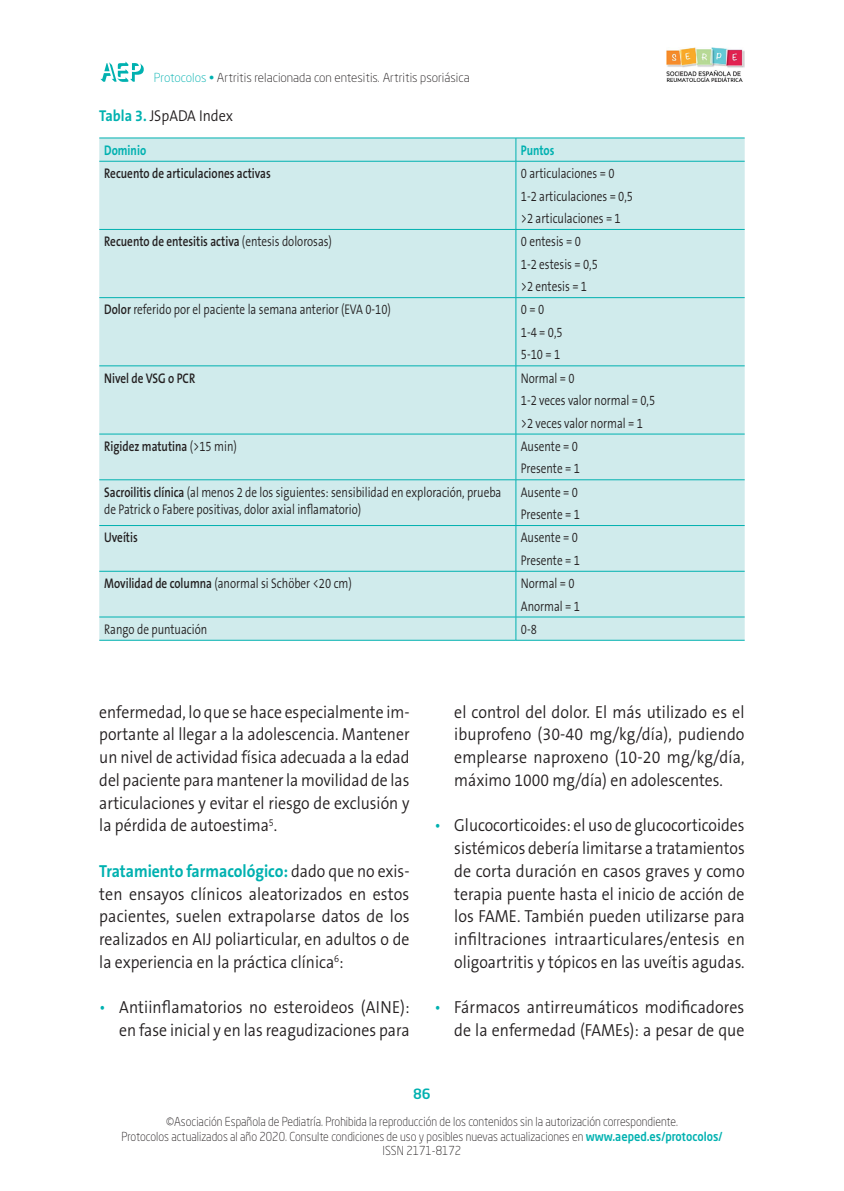
<style>
.page{position:relative;width:844px;height:1191px;background:#fff}
.page>*{position:absolute;margin:0;border:0;box-sizing:border-box;transform-origin:0 0}
._06_TEXTO_COMUN{font:300 17.5px/22.8px "The Sans B Plus W4";color:#231f20;text-align:justify;scale:.9 1}
.lista_bolo{font:300 17.5px/22.8px "The Sans B Plus W4";color:#231f20;text-align:right;scale:.91 1}
.lista_bolo-2{font:300 17.5px/22.8px "The Sans B Plus W4";color:#231f20;text-align:justify;scale:.9 1}
._07_TITULO_TABLA{font:300 15.75px "The Sans B Plus W4";color:#231f20;scale:.9 1}
._09_TEXTO_TABLA{font:300 14px/17.5px "The Sans B Plus W4";color:#231f20;scale:.8 1}
._09_TEXTO_TABLA-2{font:600 14px "The Sans B Plus W6";color:#231f20;scale:.8 1}
._08_CABECERA_TABLA{font:700 14px "The Sans B Plus W7";color:#00b1b0;scale:.8 1}
.t1{font:500 14px "Neo Sans Std";color:#00b1b0}
.t2{font:300 12.25px/14.7px "Neo Sans Std";color:#231f20;text-align:center;scale:.9 1}
.t3{font:300 12.25px "Neo Sans Std";color:#231f20}
.s1{color:#00b1b0}
.s2{font-family:"The Sans B Plus W7";font-weight:700;color:#00b1b0}
.s3{font-family:"The Sans B Plus W4";font-weight:300}
.s4{font-family:"The Sans B Plus W6";font-weight:600}
.s5{font-weight:500;color:#00b1b0}
</style>
<div class="page">
<svg style="left:100px;top:61px;width:44px;height:21px"></svg>
<img style="left:666px;top:47px;width:78px;height:35px">
<div style="left:99px;top:139px;width:645px;height:501px;background:#d0ebec"></div>
<svg style="left:515px;top:139px;width:1px;height:22px"></svg>
<hr style="left:515px;top:161px;width:1px;height:68px;background:#00b1b0">
<hr style="left:99px;top:229px;width:416px;height:1px;background:#00b1b0">
<hr style="left:515px;top:229px;width:229px;height:1px;background:#00b1b0">
<hr style="left:515px;top:230px;width:1px;height:67px;background:#00b1b0">
<hr style="left:99px;top:297px;width:416px;height:1px;background:#00b1b0">
<hr style="left:515px;top:297px;width:229px;height:1px;background:#00b1b0">
<hr style="left:515px;top:298px;width:1px;height:68px;background:#00b1b0">
<hr style="left:99px;top:365px;width:416px;height:1px;background:#00b1b0">
<hr style="left:515px;top:365px;width:229px;height:1px;background:#00b1b0">
<hr style="left:515px;top:366px;width:1px;height:68px;background:#00b1b0">
<hr style="left:99px;top:434px;width:416px;height:1px;background:#00b1b0">
<hr style="left:515px;top:434px;width:229px;height:1px;background:#00b1b0">
<hr style="left:515px;top:434px;width:1px;height:45px;background:#00b1b0">
<hr style="left:99px;top:479px;width:416px;height:1px;background:#00b1b0">
<hr style="left:515px;top:479px;width:229px;height:1px;background:#00b1b0">
<hr style="left:515px;top:480px;width:1px;height:45px;background:#00b1b0">
<hr style="left:99px;top:525px;width:416px;height:1px;background:#00b1b0">
<hr style="left:515px;top:525px;width:229px;height:1px;background:#00b1b0">
<hr style="left:515px;top:526px;width:1px;height:45px;background:#00b1b0">
<hr style="left:99px;top:571px;width:416px;height:1px;background:#00b1b0">
<hr style="left:515px;top:571px;width:229px;height:1px;background:#00b1b0">
<hr style="left:515px;top:571px;width:1px;height:46px;background:#00b1b0">
<hr style="left:99px;top:616px;width:416px;height:1px;background:#00b1b0">
<hr style="left:515px;top:616px;width:229px;height:1px;background:#00b1b0">
<svg style="left:515px;top:617px;width:1px;height:23px"></svg>
<hr style="left:99px;top:640px;width:416px;height:1px;background:#00b1b0">
<hr style="left:515px;top:640px;width:229px;height:1px;background:#00b1b0">
<hr style="left:99px;top:138px;width:416px;height:1px;background:#00b1b0">
<hr style="left:515px;top:138px;width:229px;height:1px;background:#00b1b0">
<hr style="left:99px;top:161px;width:416px;height:1px;background:#00b1b0">
<hr style="left:515px;top:161px;width:229px;height:1px;background:#00b1b0">
<p class="t3" style="left:154px;top:70px;width:317px"><span class="s1">Protocolos •</span> Artritis relacionada con entesitis. Artritis psoriásica</p>
<p class="_07_TITULO_TABLA" style="left:99px;top:105px;width:150px"><span class="s2">Tabla 3.</span> JSpADA Index</p>
<p class="_08_CABECERA_TABLA" style="left:104px;top:141px;width:54px">Dominio</p>
<p class="_08_CABECERA_TABLA" style="left:520px;top:141px;width:43px">Puntos</p>
<p class="_09_TEXTO_TABLA-2" style="left:104px;top:164px;width:210px">Recuento de articulaciones activas</p>
<p class="_09_TEXTO_TABLA" style="left:520px;top:165px;width:119px">0 articulaciones = 0</p>
<p class="_09_TEXTO_TABLA" style="left:520px;top:187px;width:142px">1-2 articulaciones = 0,5</p>
<p class="_09_TEXTO_TABLA" style="left:520px;top:210px;width:126px">&gt;2 articulaciones = 1</p>
<p class="_09_TEXTO_TABLA-2" style="left:104px;top:232px;width:286px">Recuento de entesitis activa <span class="s3">(entesis dolorosas)</span></p>
<p class="_09_TEXTO_TABLA" style="left:520px;top:233px;width:77px">0 entesis = 0</p>
<p class="_09_TEXTO_TABLA" style="left:520px;top:255px;width:98px">1-2 estesis = 0,5</p>
<p class="_09_TEXTO_TABLA" style="left:520px;top:278px;width:84px">&gt;2 entesis = 1</p>
<p class="_09_TEXTO_TABLA" style="left:104px;top:301px;width:360px"><span class="s4">Dolor</span> referido por el paciente la semana anterior (EVA 0-10)</p>
<p class="_09_TEXTO_TABLA" style="left:520px;top:301px;width:31px">0 = 0</p>
<p class="_09_TEXTO_TABLA" style="left:520px;top:323px;width:54px">1-4 = 0,5</p>
<p class="_09_TEXTO_TABLA" style="left:520px;top:346px;width:51px">5-10 = 1</p>
<p class="_09_TEXTO_TABLA-2" style="left:104px;top:369px;width:115px">Nivel de VSG o PCR</p>
<p class="_09_TEXTO_TABLA" style="left:520px;top:369px;width:69px">Normal = 0</p>
<p class="_09_TEXTO_TABLA" style="left:520px;top:392px;width:169px">1-2 veces valor normal = 0,5</p>
<p class="_09_TEXTO_TABLA" style="left:520px;top:414px;width:154px">&gt;2 veces valor normal = 1</p>
<p class="_09_TEXTO_TABLA-2" style="left:104px;top:437px;width:167px">Rigidez matutina <span class="s3">(&gt;15 min)</span></p>
<p class="_09_TEXTO_TABLA" style="left:520px;top:437px;width:73px">Ausente = 0</p>
<p class="_09_TEXTO_TABLA" style="left:520px;top:460px;width:75px">Presente = 1</p>
<p class="_09_TEXTO_TABLA" style="left:104px;top:483px;width:498px"><span class="s4">Sacroilitis clínica</span> (al menos 2 de los siguientes: sensibilidad en exploración, prueba de Patrick o Fabere positivas, dolor axial inflamatorio)</p>
<p class="_09_TEXTO_TABLA" style="left:520px;top:483px;width:73px">Ausente = 0</p>
<p class="_09_TEXTO_TABLA" style="left:520px;top:505px;width:75px">Presente = 1</p>
<p class="_09_TEXTO_TABLA-2" style="left:104px;top:528px;width:43px">Uveítis</p>
<p class="_09_TEXTO_TABLA" style="left:520px;top:529px;width:73px">Ausente = 0</p>
<p class="_09_TEXTO_TABLA" style="left:520px;top:551px;width:75px">Presente = 1</p>
<p class="_09_TEXTO_TABLA" style="left:104px;top:574px;width:311px"><span class="s4">Movilidad de columna</span> (anormal si Schöber &lt;20 cm)</p>
<p class="_09_TEXTO_TABLA" style="left:520px;top:574px;width:69px">Normal = 0</p>
<p class="_09_TEXTO_TABLA" style="left:520px;top:597px;width:75px">Anormal = 1</p>
<p class="_09_TEXTO_TABLA" style="left:104px;top:620px;width:130px">Rango de puntuación</p>
<p class="_09_TEXTO_TABLA" style="left:520px;top:620px;width:21px">0-8</p>
<p class="_06_TEXTO_COMUN" style="left:99px;top:700px;width:346px">enfermedad, lo que se hace especialmente im&shy;portante al llegar a la adolescencia. Mantener un nivel de actividad física adecuada a la edad del paciente para mantener la movilidad de las articulaciones y evitar el riesgo de exclusión y la pérdida de autoestima<sup>5</sup>.</p>
<p class="_06_TEXTO_COMUN" style="left:99px;top:859px;width:346px"><span class="s2">Tratamiento farmacológico:</span> dado que no exis&shy;ten ensayos clínicos aleatorizados en estos pacientes, suelen extrapolarse datos de los realizados en AIJ poliarticular, en adultos o de la experiencia en la práctica clínica<sup>6</sup>:</p>
<p class="lista_bolo" style="left:99px;top:996px;width:342px"><span class="s1">•</span> Antiinflamatorios no esteroideos (AINE): en fase inicial y en las reagudizaciones para</p>
<p class="lista_bolo" style="left:454px;top:700px;width:320px;text-align:justify">el control del dolor. El más utilizado es el ibuprofeno (30-40 mg/kg/día), pudiendo emplearse naproxeno (10-20 mg/kg/día, máximo 1000 mg/día) en adolescentes.</p>
<p class="lista_bolo-2" style="left:454px;top:814px;width:324px;text-indent:-20px"><span class="s1">•</span> Glucocorticoides: el uso de glucocorticoides sistémicos debería limitarse a tratamientos de corta duración en casos graves y como terapia puente hasta el inicio de acción de los FAME. También pueden utilizarse para infiltraciones intraarticulares/entesis en oligoartritis y tópicos en las uveítis agudas.</p>
<p class="lista_bolo" style="left:434px;top:996px;width:342px"><span class="s1">•</span> Fármacos antirreumáticos modificadores de la enfermedad (FAMEs): a pesar de que</p>
<p class="t1" style="left:413px;top:1085px;width:19px">86</p>
<p class="t2" style="left:121px;top:1114px;width:669px">©Asociación Española de Pediatría. Prohibida la reproducción de los contenidos sin la autorización correspondiente.<br>Protocolos actualizados al año 2020. Consulte condiciones de uso y posibles nuevas actualizaciones en <span class="s5">www.aeped.es/protocolos/<br></span>ISSN 2171-8172</p>
</div>
